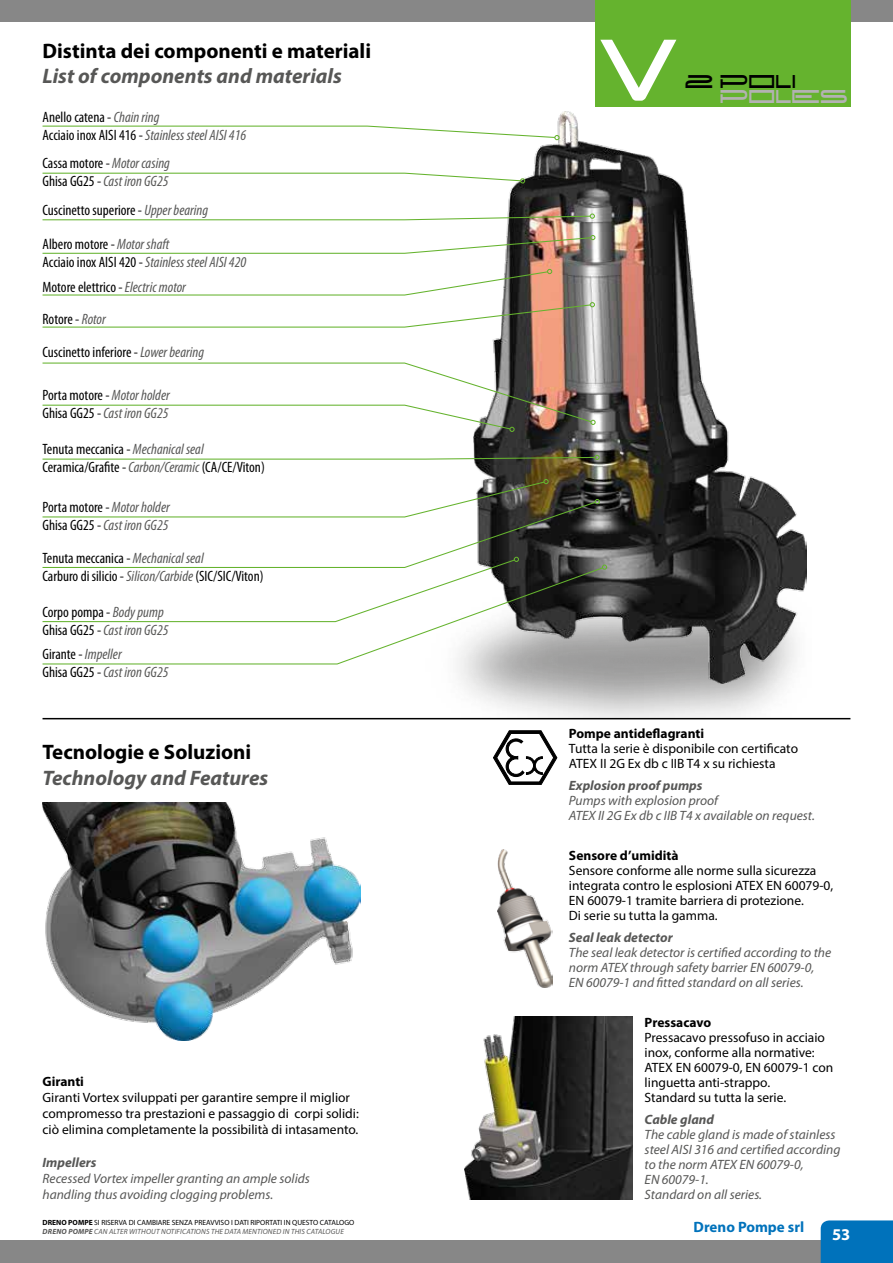
<style>
.page{position:relative;width:893px;height:1263px;background:#fff}
.page>*{position:absolute;margin:0;border:0;box-sizing:border-box;transform-origin:0 0}
.t1{font:22.65px "New Brilliant";color:#000;scale:.78 1}
.t2{font:22.65px "New Brilliant";color:#b3b2b2;scale:.78 1}
.t3{font:700 21px "Myriad Pro";color:#000}
.t4{font:italic 700 21px "Myriad Pro";color:#575756}
.t5{font:700 16.5px "Myriad Pro";color:#fff}
.t6{font:condensed 15px/18px "Myriad Pro";color:#000}
.t7{font:italic condensed 15px/18px "Myriad Pro";color:#575756}
.t8{font:700 15px "Myriad Pro";color:#0072bb}
.t9{font:13.5px/15px "Myriad Pro";color:#000}
.t10{font:italic 13.5px/15px "Myriad Pro";color:#575756}
.t11{font:italic 700 13.5px "Myriad Pro";color:#575756}
.t12{font:700 13.5px "Myriad Pro";color:#000}
.t13{font:7.5px/9px "Myriad Pro";color:#000}
.s1{font-style:italic;color:#575756}
.s2{font-style:normal;color:#000}
.s3{font-weight:700}
.s4{font-weight:700;font-style:italic;color:#575756}
</style>
<div class="page">
<div style="left:0;top:1241px;width:893px;height:22px;background:#878787"></div>
<div style="left:0;top:0;width:893px;height:21px;background:#878787"></div>
<div style="left:821px;top:1220px;width:72px;height:43px;background:#0072bb"></div>
<img style="left:473px;top:111px;width:334px;height:573px">
<div style="left:595px;top:0;width:255px;height:106px;background:#65b32e"></div>
<svg style="left:600px;top:40px;width:76px;height:61px"></svg>
<hr style="left:43px;top:718px;width:807px;height:1px;background:#000">
<img style="left:43px;top:802px;width:317px;height:238px">
<img style="left:464px;top:1016px;width:168px;height:183px">
<img style="left:498px;top:850px;width:54px;height:137px">
<svg style="left:493px;top:730px;width:64px;height:55px"></svg>
<svg style="left:42px;top:125px;width:518px;height:15px"></svg>
<svg style="left:42px;top:172px;width:483px;height:12px"></svg>
<svg style="left:42px;top:213px;width:553px;height:8px"></svg>
<svg style="left:42px;top:235px;width:553px;height:19px"></svg>
<svg style="left:42px;top:269px;width:510px;height:27px"></svg>
<svg style="left:42px;top:302px;width:553px;height:26px"></svg>
<svg style="left:42px;top:623px;width:562px;height:42px"></svg>
<svg style="left:42px;top:479px;width:565px;height:144px"></svg>
<svg style="left:42px;top:362px;width:554px;height:70px"></svg>
<svg style="left:42px;top:455px;width:558px;height:5px"></svg>
<h2 class="t3" style="left:43px;top:39px;width:330px">Distinta dei componenti e materiali</h2>
<h2 class="t4" style="left:43px;top:63px;width:301px">List of components and materials</h2>
<p class="t6" style="left:43px;top:109px;width:205px">Anello catena - <span class="s1">Chain ring<br></span>Acciaio inox AISI 416 - <span class="s1">Stainless steel AISI 416</span></p>
<p class="t7" style="left:43px;top:155px;width:129px"><span class="s2">Cassa motore -</span> Motor casing<br><span class="s2">Ghisa GG25 -</span> Cast iron GG25</p>
<p class="t6" style="left:43px;top:201px;width:167px">Cuscinetto superiore - <span class="s1">Upper bearing</span></p>
<p class="t6" style="left:43px;top:235px;width:205px">Albero motore - <span class="s1">Motor shaft<br></span>Acciaio inox AISI 420 - <span class="s1">Stainless steel AISI 420</span></p>
<p class="t6" style="left:43px;top:271px;width:145px;line-height:32.1px">Motore elettrico - <span class="s1">Electric motor<br></span>Rotore - <span class="s1">Rotor</span></p>
<p class="t6" style="left:43px;top:344px;width:163px">Cuscinetto inferiore - <span class="s1">Lower bearing</span></p>
<p class="t7" style="left:43px;top:387px;width:129px"><span class="s2">Porta motore -</span> Motor holder<br><span class="s2">Ghisa GG25 -</span> Cast iron GG25</p>
<p class="t6" style="left:43px;top:440px;width:224px">Tenuta meccanica - <span class="s1">Mechanical seal<br></span>Ceramica/Grafite - <span class="s1">Carbon/Ceramic</span> (CA/CE/Viton)</p>
<p class="t7" style="left:43px;top:498px;width:129px"><span class="s2">Porta motore -</span> Motor holder<br><span class="s2">Ghisa GG25 -</span> Cast iron GG25</p>
<p class="t6" style="left:43px;top:549px;width:223px">Tenuta meccanica - <span class="s1">Mechanical seal<br></span>Carburo di silicio - <span class="s1">Silicon/Carbide</span> (SIC/SIC/Viton)</p>
<p class="t6" style="left:43px;top:603px;width:128px">Corpo pompa - <span class="s1">Body pump<br></span>Ghisa GG25 - <span class="s1">Cast iron GG25</span></p>
<p class="t7" style="left:43px;top:646px;width:128px"><span class="s2">Girante -</span> Impeller<br><span class="s2">Ghisa GG25 -</span> Cast iron GG25</p>
<h2 class="t3" style="left:43px;top:740px;width:210px">Tecnologie e Soluzioni</h2>
<h2 class="t4" style="left:43px;top:764px;width:227px">Technology and Features</h2>
<p class="t12" style="left:43px;top:1074px;width:43px">Giranti</p>
<p class="t9" style="left:43px;top:1089px;width:318px;line-height:16.2px">Giranti Vortex sviluppati per garantire sempre il miglior compromesso tra prestazioni e passaggio di corpi solidi: ciò elimina completamente la possibilità di intasamento.</p>
<p class="t11" style="left:43px;top:1153px;width:55px">Impellers</p>
<p class="t10" style="left:43px;top:1171px;width:269px;line-height:16.2px">Recessed Vortex impeller granting an ample solids handling thus avoiding clogging problems.</p>
<p class="t13" style="left:43px;top:1218px;width:313px"><span class="s3">DRENO POMPE</span> SI RISERVA DI CAMBIARE SENZA PREAVVISO I DATI RIPORTATI IN QUESTO CATALOGO<br><span class="s4">DRENO POMPE</span> <span class="s1">CAN ALTER WITHOUT NOTIFICATIONS THE DATA MENTIONED IN THIS CATALOGUE</span></p>
<h1 class="t1" style="left:685px;top:65px;width:145px">2 poli</h1>
<h1 class="t2" style="left:720px;top:81px;width:165px">polES</h1>
<p class="t12" style="left:569px;top:726px;width:137px">Pompe antideflagranti</p>
<p class="t9" style="left:569px;top:741px;width:231px">Tutta la serie è disponibile con certificato<br>ATEX II 2G Ex db c IIB T4 x su richiesta</p>
<p class="t11" style="left:569px;top:777px;width:135px">Explosion proof pumps</p>
<p class="t10" style="left:569px;top:794px;width:248px">Pumps with explosion proof<br>ATEX II 2G Ex db c IIB T4 x available on request.</p>
<p class="t12" style="left:569px;top:848px;width:111px">Sensore d’umidità</p>
<p class="t9" style="left:569px;top:862px;width:266px">Sensore conforme alle norme sulla sicurezza integrata contro le esplosioni ATEX EN 60079-0, EN 60079-1 tramite barriera di protezione.<br>Di serie su tutta la gamma.</p>
<p class="t11" style="left:569px;top:929px;width:105px">Seal leak detector</p>
<p class="t10" style="left:569px;top:945px;width:264px">The seal leak detector is certified according to the norm ATEX through safety barrier EN 60079-0,<br>EN 60079-1 and fitted standard on all series.</p>
<p class="t12" style="left:645px;top:1014px;width:68px">Pressacavo</p>
<p class="t9" style="left:645px;top:1029px;width:190px">Pressacavo pressofuso in acciaio inox, conforme alla normative:<br>ATEX EN 60079-0, EN 60079-1 con linguetta anti-strappo.<br>Standard su tutta la serie.</p>
<p class="t11" style="left:645px;top:1111px;width:71px">Cable gland</p>
<p class="t10" style="left:645px;top:1127px;width:197px">The cable gland is made of stainless steel AISI 316 and certified according to the norm ATEX EN 60079-0,<br>EN 60079-1.<br>Standard on all series.</p>
<p class="t8" style="left:694px;top:1218px;width:112px">Dreno Pompe srl</p>
<p class="t5" style="left:832px;top:1225px;width:20px">53</p>
</div>
